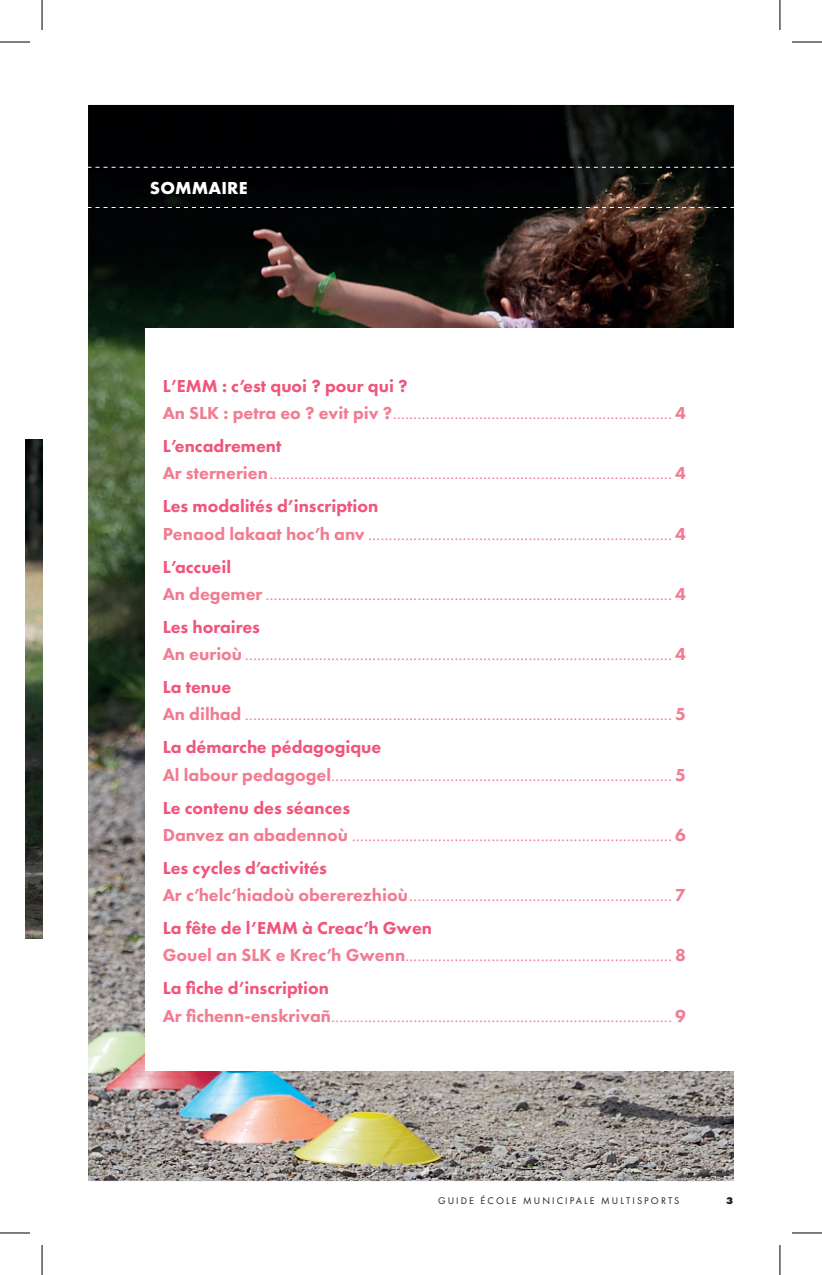
<style>
.page{position:relative;width:822px;height:1275px;background:#fff}
.page>*{position:absolute;margin:0;border:0;box-sizing:border-box;transform-origin:0 0}
.t1{font:18px/27.2px "Futura PT";color:#f27c91}
.t2{font:700 18px "Futura PT";letter-spacing:.01em;color:#fff}
.t3{font:10px "Futura PT";letter-spacing:.21em;color:#231f20}
.t4{font:800 10px "Futura PT";color:#231f20}
.s1{font-weight:800;color:#f0567b}
.s2{font-weight:800}
</style>
<div class="page">
<img style="left:89px;top:106px;width:643px;height:1074px">
<div style="left:145px;top:328px;width:590px;height:743px;background:#fff"></div>
<svg style="left:88px;top:167px;width:646px;height:1px"></svg>
<svg style="left:89px;top:207px;width:643px;height:1px"></svg>
<img style="left:25px;top:439px;width:18px;height:499px">
<hr style="left:0;top:42px;width:30px;height:1px;background:#000">
<hr style="left:791px;top:42px;width:30px;height:1px;background:#000">
<hr style="left:0;top:1232px;width:30px;height:1px;background:#000">
<hr style="left:791px;top:1232px;width:30px;height:1px;background:#000">
<hr style="left:42px;top:0;width:1px;height:30px;background:#000">
<hr style="left:42px;top:1245px;width:1px;height:30px;background:#000">
<hr style="left:779px;top:0;width:1px;height:30px;background:#000">
<hr style="left:779px;top:1245px;width:1px;height:30px;background:#000">
<p class="t2" style="left:150px;top:176px;width:99px">SOMMAIRE</p>
<p class="t1" style="left:162px;top:372px;width:524px"><span class="s1">L’EMM : c’est quoi ? pour qui ?<br></span><span class="s2">An SLK : petra eo ? evit piv ?</span>.................................................................... <span class="s2">4</span></p>
<p class="t1" style="left:162px;top:432px;width:524px"><span class="s1">L’encadrement<br></span><span class="s2">Ar sternerien</span>.................................................................................................. <span class="s2">4</span></p>
<p class="t1" style="left:162px;top:493px;width:524px"><span class="s1">Les modalités d’inscription<br></span><span class="s2">Penaod lakaat hoc’h anv</span> .......................................................................... <span class="s2">4</span></p>
<p class="t1" style="left:162px;top:553px;width:524px"><span class="s1">L’accueil<br></span><span class="s2">An degemer</span> ................................................................................................... <span class="s2">4</span></p>
<p class="t1" style="left:162px;top:613px;width:524px"><span class="s1">Les horaires<br></span><span class="s2">An eurioù</span> ........................................................................................................ <span class="s2">4</span></p>
<p class="t1" style="left:162px;top:673px;width:524px"><span class="s1">La tenue<br></span><span class="s2">An dilhad</span> ........................................................................................................ <span class="s2">5</span></p>
<p class="t1" style="left:162px;top:733px;width:524px"><span class="s1">La démarche pédagogique<br></span><span class="s2">Al labour pedagogel</span>................................................................................... <span class="s2">5</span></p>
<p class="t1" style="left:162px;top:794px;width:524px"><span class="s1">Le contenu des séances<br></span><span class="s2">Danvez an abadennoù</span> .............................................................................. <span class="s2">6</span></p>
<p class="t1" style="left:162px;top:854px;width:524px"><span class="s1">Les cycles d’activités<br></span><span class="s2">Ar c’helc’hiadoù obererezhioù</span>................................................................ <span class="s2">7</span></p>
<p class="t1" style="left:162px;top:914px;width:524px"><span class="s1">La fête de l’EMM à Creac’h Gwen<br></span><span class="s2">Gouel an SLK e Krec’h Gwenn</span>................................................................. <span class="s2">8</span></p>
<p class="t1" style="left:163px;top:974px;width:524px"><span class="s1">La fiche d’inscription<br></span><span class="s2">Ar fichenn-enskrivañ</span>................................................................................... <span class="s2">9</span></p>
<p class="t3" style="left:437px;top:1195px;width:243px">GUIDE ÉCOLE MUNICIPALE MULTISPORTS</p>
<p class="t4" style="left:725px;top:1194px;width:9px">3</p>
</div>
